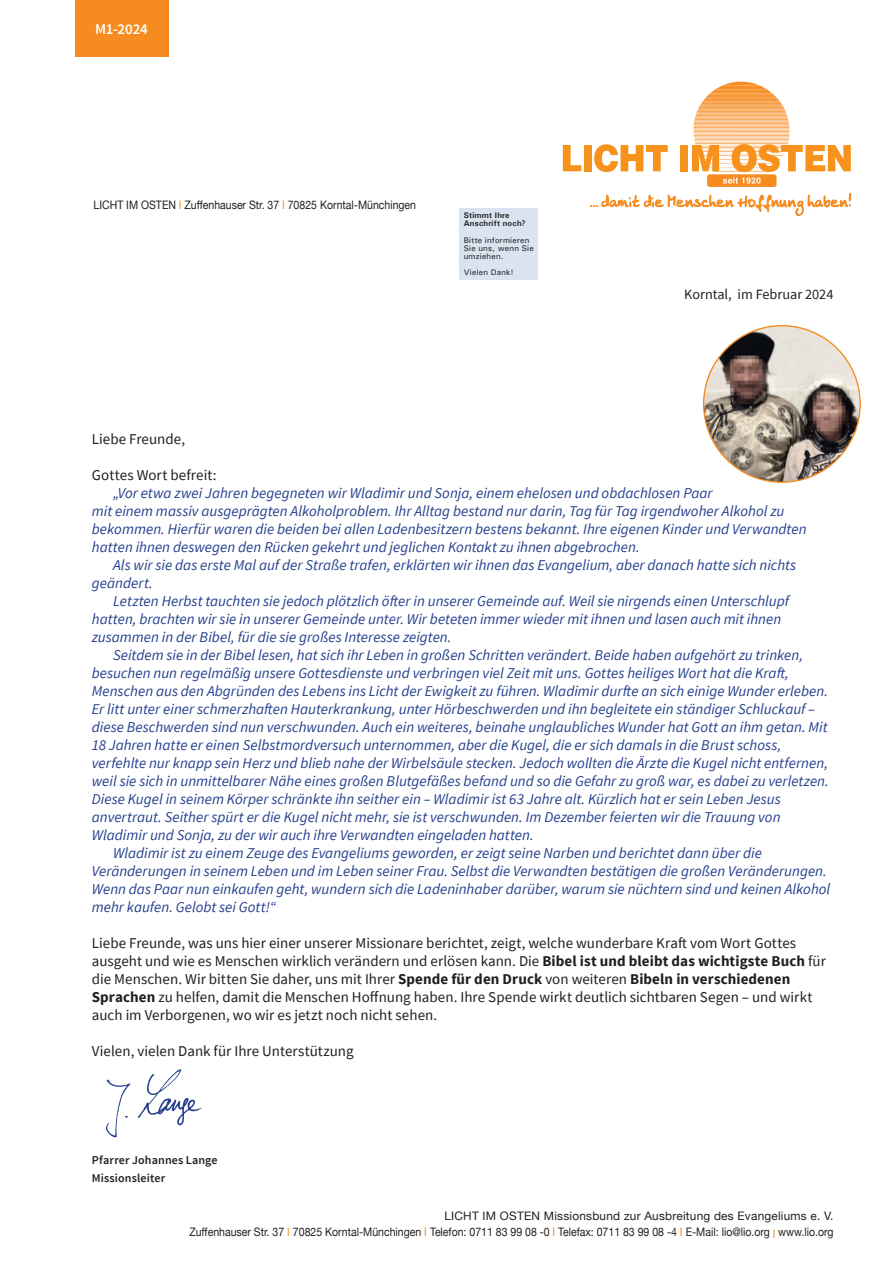
<style>
.page{position:relative;width:893px;height:1263px;background:#fff}
.page>*{position:absolute;margin:0;border:0;box-sizing:border-box;transform-origin:0 0}
.t1{font:italic 15px/18px "Source Sans Pro";color:#253f8e}
.t2{font:15px/18px "Source Sans Pro";color:#231f20}
.t3{font:600 15px "Source Sans Pro";letter-spacing:-.005em;color:#fff}
.t4{font:14.25px "Source Sans Pro";color:#231f20}
.t5{font:600 12px/18px "Source Sans Pro";letter-spacing:.015em;color:#231f20}
.t6{font:11.7px/16.5px "Helvetica Neue";color:#231f20;text-align:right}
.t7{font:11.7px "Helvetica Neue";color:#231f20;scale:.9 1}
.t8{font:500 8.1px/8.1px "Univers";letter-spacing:.03em;color:#231f20}
.t9{font:700 8.1px/8.1px "Univers";letter-spacing:.03em;color:#231f20}
.s1{color:#f68b1f}
.s2{font-weight:700}
</style>
<div class="page">
<hr style="left:0;top:740px;width:1px;height:76px;background:#187bab">
<div style="left:459px;top:208px;width:79px;height:72px;background:#d9e4f0"></div>
<img style="left:105px;top:1069px;width:97px;height:68px">
<img style="left:704px;top:326px;width:156px;height:156px;border-radius:78px">
<div style="left:75px;top:0;width:93px;height:57px;background:#f68b1f"></div>
<div style="left:707px;top:174px;width:69px;height:13px;background:#f68b1f;border-radius:3px"></div>
<svg style="left:563px;top:145px;width:18px;height:26px"></svg>
<div style="left:584px;top:145px;width:8px;height:26px;background:#f7931d"></div>
<svg style="left:594px;top:144px;width:74px;height:28px"></svg>
<div style="left:680px;top:145px;width:8px;height:26px;background:#f7931d"></div>
<svg style="left:692px;top:82px;width:159px;height:102px"></svg>
<svg style="left:590px;top:192px;width:261px;height:24px"></svg>
<p class="t3" style="left:95px;top:19px;width:54px">M1-2024</p>
<p class="t7" style="left:94px;top:196px;width:360px">LICHT IM OSTEN <span class="s1">l</span> Zuffenhauser Str. 37 <span class="s1">l</span> 70825 Korntal-Münchingen</p>
<p class="t9" style="left:464px;top:211px;width:64px">Stimmt Ihre<br>Anschrift noch?</p>
<p class="t8" style="left:464px;top:236px;width:72px">Bitte informieren<br>Sie uns, wenn Sie umziehen.</p>
<p class="t8" style="left:464px;top:268px;width:51px">Vielen Dank!</p>
<p class="t4" style="left:684px;top:285px;width:151px">Korntal, im Februar 2024</p>
<p class="t2" style="left:92px;top:430px;width:95px">Liebe Freunde,</p>
<p class="t2" style="left:92px;top:466px;width:126px">Gottes Wort befreit:</p>
<p class="t1" style="left:92px;top:484px;width:716px;text-indent:21px">„Vor etwa zwei Jahren begegneten wir Wladimir und Sonja, einem ehelosen und obdachlosen Paar<br>mit einem massiv ausgeprägten Alkoholproblem. Ihr Alltag bestand nur darin, Tag für Tag irgendwoher Alkohol zu bekommen. Hierfür waren die beiden bei allen Ladenbesitzern bestens bekannt. Ihre eigenen Kinder und Verwandten hatten ihnen deswegen den Rücken gekehrt und jeglichen Kontakt zu ihnen abgebrochen.</p>
<p class="t1" style="left:92px;top:556px;width:706px;text-indent:21px">Als wir sie das erste Mal auf der Straße trafen, erklärten wir ihnen das Evangelium, aber danach hatte sich nichts geändert.</p>
<p class="t1" style="left:92px;top:592px;width:699px;text-indent:21px">Letzten Herbst tauchten sie jedoch plötzlich öfter in unserer Gemeinde auf. Weil sie nirgends einen Unterschlupf hatten, brachten wir sie in unserer Gemeinde unter. Wir beteten immer wieder mit ihnen und lasen auch mit ihnen zusammen in der Bibel, für die sie großes Interesse zeigten.</p>
<p class="t1" style="left:113px;top:646px;width:691px">Seitdem sie in der Bibel lesen, hat sich ihr Leben in großen Schritten verändert. Beide haben aufgehört zu trinken,</p>
<p class="t1" style="left:92px;top:664px;width:699px">besuchen nun regelmäßig unsere Gottesdienste und verbringen viel Zeit mit uns. Gottes heiliges Wort hat die Kraft,</p>
<p class="t1" style="left:92px;top:682px;width:738px">Menschen aus den Abgründen des Lebens ins Licht der Ewigkeit zu führen. Wladimir durfte an sich einige Wunder erleben.</p>
<p class="t1" style="left:92px;top:700px;width:725px">Er litt unter einer schmerzhaften Hauterkrankung, unter Hörbeschwerden und ihn begleitete ein ständiger Schluckauf –</p>
<p class="t1" style="left:92px;top:718px;width:737px">diese Beschwerden sind nun verschwunden. Auch ein weiteres, beinahe unglaubliches Wunder hat Gott an ihm getan. Mit</p>
<p class="t1" style="left:92px;top:736px;width:691px">18 Jahren hatte er einen Selbstmordversuch unternommen, aber die Kugel, die er sich damals in die Brust schoss,</p>
<p class="t1" style="left:92px;top:754px;width:738px">verfehlte nur knapp sein Herz und blieb nahe der Wirbelsäule stecken. Jedoch wollten die Ärzte die Kugel nicht entfernen,</p>
<p class="t1" style="left:92px;top:772px;width:738px">weil sie sich in unmittelbarer Nähe eines großen Blutgefäßes befand und so die Gefahr zu groß war, es dabei zu verletzen.</p>
<p class="t1" style="left:92px;top:790px;width:690px">Diese Kugel in seinem Körper schränkte ihn seither ein – Wladimir ist 63 Jahre alt. Kürzlich hat er sein Leben Jesus</p>
<p class="t1" style="left:92px;top:808px;width:690px">anvertraut. Seither spürt er die Kugel nicht mehr, sie ist verschwunden. Im Dezember feierten wir die Trauung von</p>
<p class="t1" style="left:92px;top:826px;width:443px">Wladimir und Sonja, zu der wir auch ihre Verwandten eingeladen hatten.</p>
<p class="t1" style="left:113px;top:844px;width:650px">Wladimir ist zu einem Zeuge des Evangeliums geworden, er zeigt seine Narben und berichtet dann über die</p>
<p class="t1" style="left:92px;top:862px;width:736px">Veränderungen in seinem Leben und im Leben seiner Frau. Selbst die Verwandten bestätigen die großen Veränderungen.</p>
<p class="t1" style="left:92px;top:880px;width:740px">Wenn das Paar nun einkaufen geht, wundern sich die Ladeninhaber darüber, warum sie nüchtern sind und keinen Alkohol</p>
<p class="t1" style="left:92px;top:898px;width:186px">mehr kaufen. Gelobt sei Gott!“</p>
<p class="t2" style="left:92px;top:934px;width:735px">Liebe Freunde, was uns hier einer unserer Missionare berichtet, zeigt, welche wunderbare Kraft vom Wort Gottes ausgeht und wie es Menschen wirklich verändern und erlösen kann. Die <span class="s2">Bibel ist und bleibt das wichtigste Buch</span> für die Menschen. Wir bitten Sie daher, uns mit Ihrer <span class="s2">Spende für den Druck</span> von weiteren <span class="s2">Bibeln in verschiedenen Sprachen</span> zu helfen, damit die Menschen Hoffnung haben. Ihre Spende wirkt deutlich sichtbaren Segen – und wirkt auch im Verborgenen, wo wir es jetzt noch nicht sehen.</p>
<p class="t2" style="left:92px;top:1042px;width:263px">Vielen, vielen Dank für Ihre Unterstützung</p>
<p class="t5" style="left:92px;top:1151px;width:127px">Pfarrer Johannes Lange<br>Missionsleiter</p>
<p class="t6" style="left:189px;top:1208px;width:646px">LICHT IM OSTEN Missionsbund zur Ausbreitung des Evangeliums e. V.<br>Zuffenhauser Str. 37 <span class="s1">l</span> 70825 Korntal-Münchingen <span class="s1">l</span> Telefon: 0711 83 99 08 -0 <span class="s1">l</span> Telefax: 0711 83 99 08 -4 <span class="s1">l</span> E-Mail: lio@lio.org <span class="s1">l</span> www.lio.org</p>
</div>
